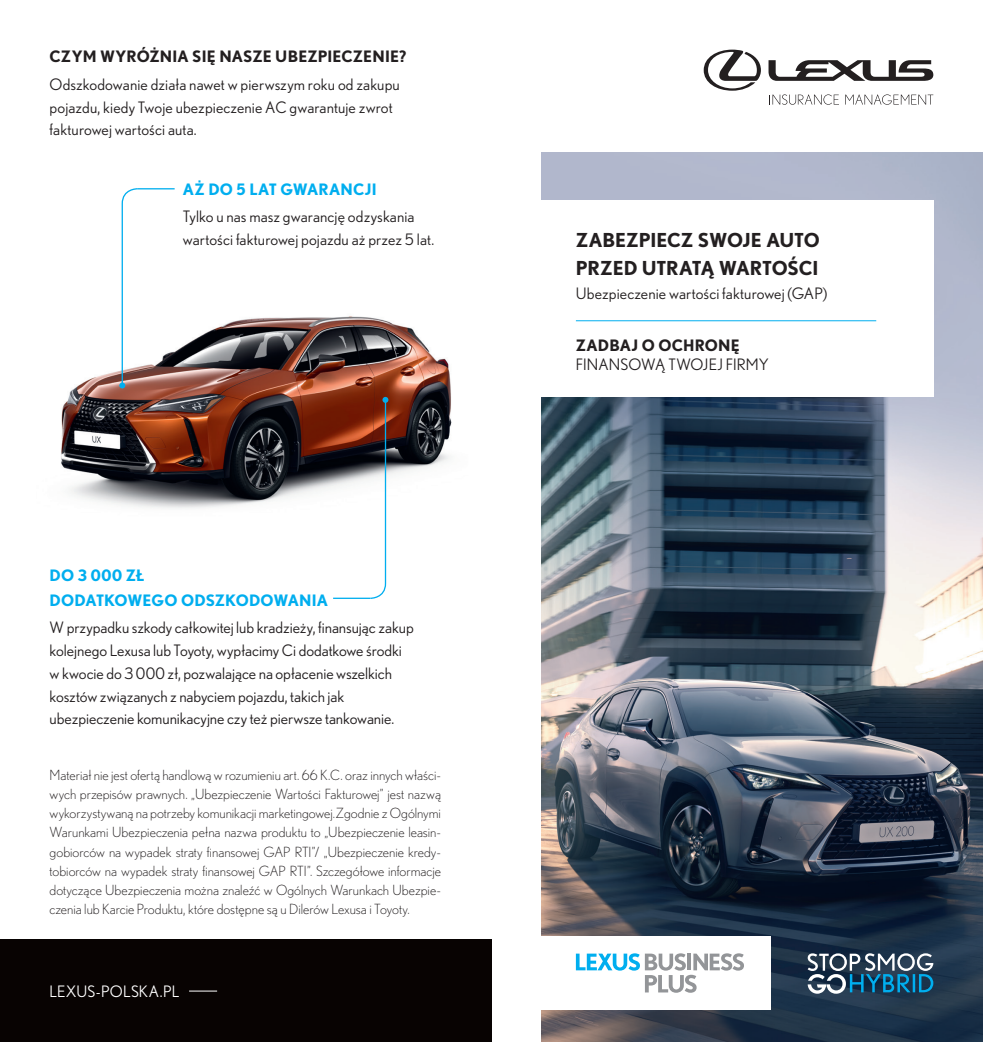
<style>
.page{position:relative;width:983px;height:1042px;background:#fff}
.page>*{position:absolute;margin:0;border:0;box-sizing:border-box;transform-origin:0 0}
.t1{font:700 19.25px "Nobel WGL";letter-spacing:-.01em;color:#231f20}
.t2{font:15.75px/22.8px "Nobel WGL";color:#231f20}
.t3{font:700 15.75px/24.5px "Nobel WGL";letter-spacing:.005em;color:#00aeef}
.t4{font:700 15.75px "Nobel WGL";letter-spacing:.01em;color:#231f20}
.t5{font:15.75px "Nobel WGL";letter-spacing:.01em;color:#fff}
.t6{font:300 14px/19.2px "Nobel WGL";letter-spacing:-.005em;color:#231f20;text-align:justify}
</style>
<div class="page">
<img style="left:61px;top:316px;width:391px;height:192px">
<img style="left:541px;top:152px;width:441px;height:890px">
<div style="left:516px;top:200px;width:417px;height:197px;background:#fff"></div>
<hr style="left:575px;top:320px;width:301px;height:1px;background:#00aeef">
<div style="left:516px;top:936px;width:254px;height:74px;background:#fff"></div>
<svg style="left:575px;top:953px;width:168px;height:40px"></svg>
<div style="left:0;top:939px;width:491px;height:103px;background:#080302"></div>
<svg style="left:189px;top:990px;width:28px;height:1px"></svg>
<svg style="left:807px;top:953px;width:126px;height:40px;background:#486b82"></svg>
<hr style="left:137px;top:188px;width:38px;height:1px;background:#00aeef">
<hr style="left:333px;top:597px;width:37px;height:2px;background:#00aeef">
<svg style="left:119px;top:188px;width:19px;height:200px"></svg>
<svg style="left:369px;top:397px;width:19px;height:202px"></svg>
<svg style="left:768px;top:60px;width:165px;height:21px"></svg>
<svg style="left:703px;top:50px;width:57px;height:41px"></svg>
<svg style="left:845px;top:94px;width:88px;height:11px"></svg>
<svg style="left:769px;top:94px;width:69px;height:11px"></svg>
<p class="t4" style="left:50px;top:44px;width:358px">CZYM WYRÓŻNIA SIĘ NASZE UBEZPIECZENIE?</p>
<p class="t2" style="left:50px;top:72px;width:351px">Odszkodowanie działa nawet w pierwszym roku od zakupu pojazdu, kiedy Twoje ubezpieczenie AC gwarantuje zwrot fakturowej wartości auta.</p>
<p class="t3" style="left:183px;top:176px;width:195px">AŻ DO 5 LAT GWARANCJI</p>
<p class="t2" style="left:183px;top:205px;width:253px">Tylko u nas masz gwarancję odzyskania wartości fakturowej pojazdu aż przez 5 lat.</p>
<p class="t3" style="left:50px;top:563px;width:280px">DO 3 000 ZŁ<br>DODATKOWEGO ODSZKODOWANIA</p>
<p class="t2" style="left:50px;top:616px;width:365px">W przypadku szkody całkowitej lub kradzieży, finansując zakup kolejnego Lexusa lub Toyoty, wypłacimy Ci dodatkowe środki w kwocie do 3 000 zł, pozwalające na opłacenie wszelkich kosztów związanych z nabyciem pojazdu, takich jak ubezpieczenie komunikacyjne czy też pierwsze tankowanie.</p>
<p class="t6" style="left:50px;top:764px;width:393px">Materiał nie jest ofertą handlową w rozumieniu art. 66 K.C. oraz innych właści&shy;wych przepisów prawnych. „Ubezpieczenie Wartości Fakturowej” jest nazwą wykorzystywaną na potrzeby komunikacji marketingowej.Zgodnie z Ogólnymi Warunkami Ubezpieczenia pełna nazwa produktu to „Ubezpieczenie leasin&shy;gobiorców na wypadek straty finansowej GAP RTI”/ „Ubezpieczenie kredy&shy;tobiorców na wypadek straty finansowej GAP RTI”. Szczegółowe informacje dotyczące Ubezpieczenia można znaleźć w Ogólnych Warunkach Ubezpie&shy;czenia lub Karcie Produktu, które dostępne są u Dilerów Lexusa i Toyoty.</p>
<p class="t5" style="left:50px;top:980px;width:131px">LEXUS-POLSKA.PL</p>
<p class="t1" style="left:575px;top:225px;width:245px">ZABEZPIECZ SWOJE AUTO</p>
<p class="t1" style="left:575px;top:253px;width:244px">PRZED UTRATĄ WARTOŚCI</p>
<p class="t2" style="left:575px;top:281px;width:253px">Ubezpieczenie wartości fakturowej (GAP)</p>
<p class="t4" style="left:575px;top:333px;width:165px">ZADBAJ O OCHRONĘ</p>
<p class="t2" style="left:575px;top:352px;width:194px">FINANSOWĄ TWOJEJ FIRMY</p>
</div>
